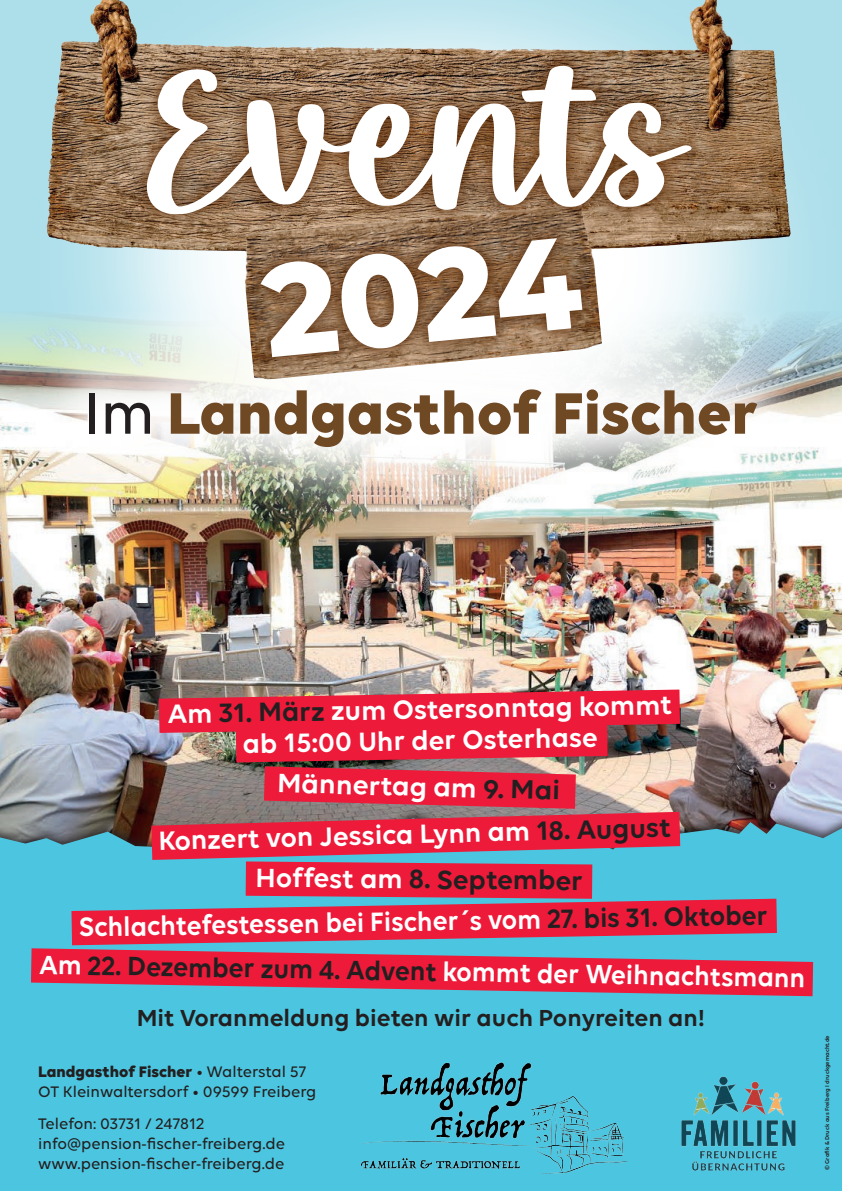
<style>
.page{position:relative;width:842px;height:1191px;background:#fff}
.page>*{position:absolute;margin:0;border:0;box-sizing:border-box;transform-origin:0 0}
.t1{font:141.1px "Milky Matcha Personal Use";color:#fff;scale:.95 1}
.t2{font:700 63px "Volte";color:#6f4824}
.t3{font:600 28.5px/31.1px "Volte";color:#fff;text-align:center}
.t4{font:600 28.5px "Volte";color:#fff;scale:.95 1}
.t5{font:600 28.5px "Volte";color:#231f20}
.t6{font:600 25px "Volte";color:#231f20}
.t7{font:500 16.4px/20px "Volte";color:#231f20}
.t8{font:600 6px "Volte";color:#231f20}
.s1{font-weight:500;color:#231f20}
.s2{color:#231f20}
.s3{color:#fff}
.s4{font-weight:700}
</style>
<div class="page">
<img style="left:0;top:311px;width:842px;height:495px">
<div style="left:0;top:818px;width:842px;height:373px;background:#4cc6e0"></div>
<img style="left:26px;top:0;width:816px;height:593px">
<img style="left:348px;top:1054px;width:296px;height:125px">
<img style="left:22px;top:324px;width:800px;height:188px">
<img style="left:680px;top:1075px;width:116px;height:96px">
<img style="left:32px;top:0;width:786px;height:272px">
<img style="left:239px;top:231px;width:363px;height:150px">
<div style="left:131px;top:49px;width:576px;height:182px;background:#552400;opacity:.7"></div>
<div style="left:246px;top:223px;width:351px;height:149px;background:#552400;opacity:.7"></div>
<svg style="left:261px;top:238px;width:321px;height:119px"></svg>
<img style="left:31px;top:689px;width:782px;height:307px">
<h1 class="t1" style="left:142px;top:78px;width:572px">Events</h1>
<h2 class="t2" style="left:84px;top:375px;width:676px"><span class="s1">Im</span> Landgasthof Fischer</h2>
<h3 class="t3" style="left:167px;top:697px;width:506px;rotate:-1deg">Am <span class="s2">31. März</span> zum Ostersonntag kommt ab 15:00 Uhr der Osterhase</h3>
<h3 class="t3" style="left:278px;top:765px;width:284px;rotate:2deg">Männertag am <span class="s2">9. Mai</span></h3>
<h3 class="t3" style="left:158px;top:826px;width:514px;rotate:-2deg">Konzert von Jessica Lynn am <span class="s2">18. August</span></h3>
<h3 class="t5" style="left:256px;top:858px;width:329px;rotate:1deg"><span class="s3">Hoffest am</span> 8. September</h3>
<h3 class="t4" style="left:79px;top:910px;width:726px;rotate:-1deg">Schlachtefestessen bei Fischer´s vom <span class="s2">27. bis 31. Oktober</span></h3>
<h3 class="t4" style="left:40px;top:947px;width:808px;rotate:1deg">Am <span class="s2">22. Dezember zum 4. Advent</span> kommt der Weihnachtsmann</h3>
<h3 class="t6" style="left:137px;top:1003px;width:570px">Mit Voranmeldung bieten wir auch Ponyreiten an!</h3>
<p class="t7" style="left:38px;top:1061px;width:280px"><span class="s4">Landgasthof Fischer</span> • Walterstal 57<br>OT Kleinwaltersdorf • 09599 Freiberg</p>
<p class="t7" style="left:38px;top:1112px;width:248px">Telefon: 03731 / 247812 info@pension-fischer-freiberg.de www.pension-fischer-freiberg.de</p>
<p class="t8" style="left:824px;top:1169px;width:136px;rotate:-90deg">© Grafik &amp; Druck aus Freiberg I druckgemacht.de</p>
</div>
